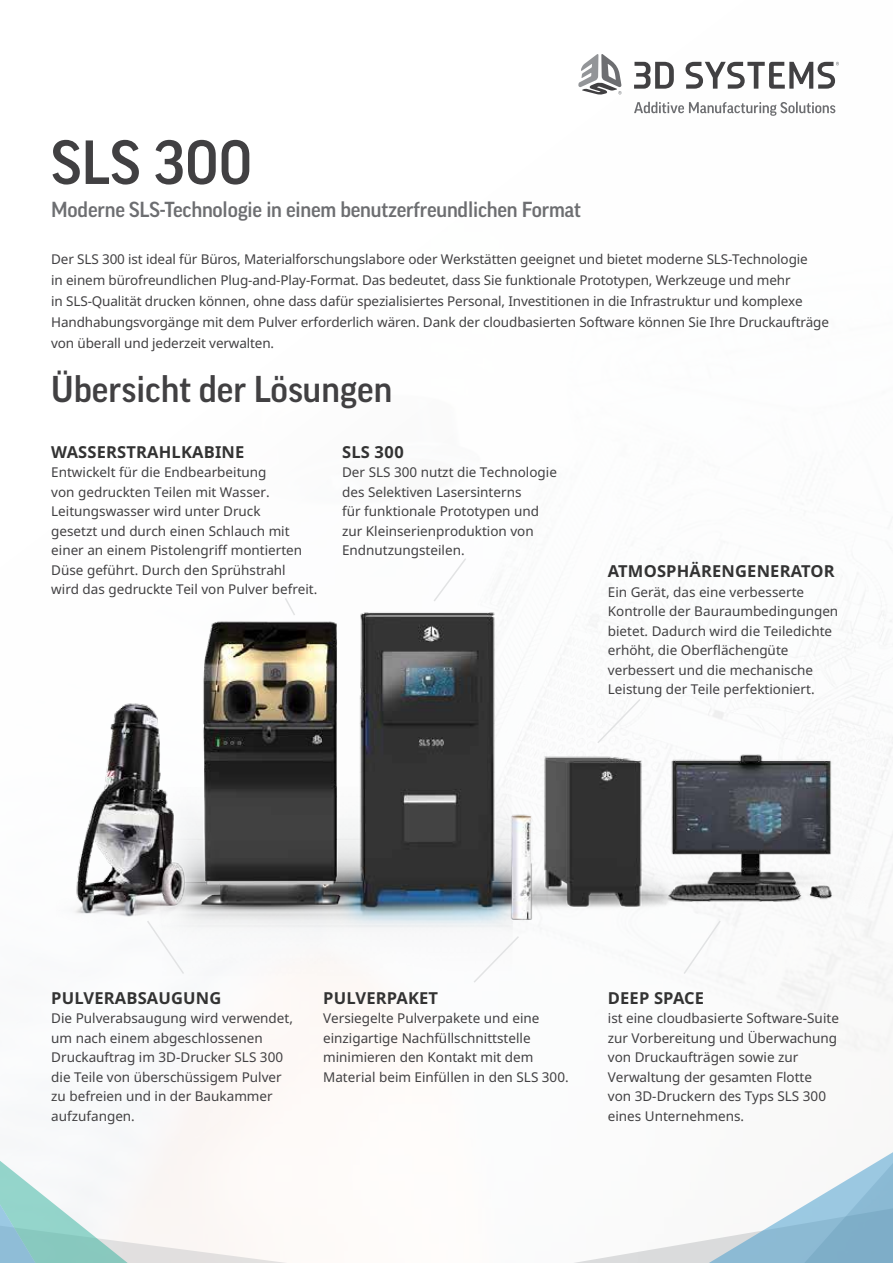
<style>
.page{position:relative;width:893px;height:1263px;background:#fff}
.page>*{position:absolute;margin:0;border:0;box-sizing:border-box;transform-origin:0 0}
.t1{font:500 60px "Good Pro";color:#414042}
.t2{font:500 36px "Good Pro";color:#414042}
.t3{font:500 21px "Good Pro";letter-spacing:-.01em;color:#6d6e71}
.t4{font:700 16.5px "Noto Sans";letter-spacing:.01em;color:#333}
.t5{font:13.5px/19.5px "Noto Sans";color:#414042}
</style>
<div class="page">
<svg style="left:634px;top:102px;width:201px;height:14px"></svg>
<svg style="left:634px;top:62px;width:40px;height:27px"></svg>
<svg style="left:685px;top:62px;width:154px;height:27px"></svg>
<svg style="left:578px;top:54px;width:44px;height:41px"></svg>
<svg style="left:0;top:1120px;width:286px;height:143px"></svg>
<svg style="left:574px;top:1044px;width:319px;height:219px"></svg>
<img style="left:74px;top:593px;width:800px;height:420px">
<svg style="left:432px;top:558px;width:36px;height:45px"></svg>
<svg style="left:283px;top:596px;width:14px;height:21px"></svg>
<svg style="left:145px;top:919px;width:41px;height:56px"></svg>
<svg style="left:682px;top:919px;width:40px;height:56px"></svg>
<svg style="left:596px;top:697px;width:46px;height:48px"></svg>
<svg style="left:472px;top:934px;width:49px;height:50px"></svg>
<h1 class="t1" style="left:51px;top:128px;width:202px">SLS 300</h1>
<h3 class="t3" style="left:51px;top:197px;width:531px">Moderne SLS-Technologie in einem benutzerfreundlichen Format</h3>
<p class="t5" style="left:51px;top:248px;width:779px;line-height:21px">Der SLS 300 ist ideal für Büros, Materialforschungslabore oder Werkstätten geeignet und bietet moderne SLS-Technologie<br>in einem bürofreundlichen Plug-and-Play-Format. Das bedeutet, dass Sie funktionale Prototypen, Werkzeuge und mehr<br>in SLS-Qualität drucken können, ohne dass dafür spezialisiertes Personal, Investitionen in die Infrastruktur und komplexe Handhabungsvorgänge mit dem Pulver erforderlich wären. Dank der cloudbasierten Software können Sie Ihre Druckaufträge von überall und jederzeit verwalten.</p>
<h2 class="t2" style="left:51px;top:369px;width:343px">Übersicht der Lösungen</h2>
<p class="t4" style="left:51px;top:443px;width:195px">WASSERSTRAHLKABINE</p>
<p class="t5" style="left:51px;top:462px;width:268px">Entwickelt für die Endbearbeitung<br>von gedruckten Teilen mit Wasser.<br>Leitungswasser wird unter Druck<br>gesetzt und durch einen Schlauch mit einer an einem Pistolengriff montierten Düse geführt. Durch den Sprühstrahl<br>wird das gedruckte Teil von Pulver befreit.</p>
<p class="t4" style="left:342px;top:443px;width:64px">SLS 300</p>
<p class="t5" style="left:342px;top:462px;width:216px">Der SLS 300 nutzt die Technologie des Selektiven Lasersinterns<br>für funktionale Prototypen und zur Kleinserienproduktion von<br>Endnutzungsteilen.</p>
<p class="t4" style="left:608px;top:562px;width:228px">ATMOSPHÄRENGENERATOR</p>
<p class="t5" style="left:608px;top:582px;width:232px">Ein Gerät, das eine verbesserte Kontrolle der Bauraumbedingungen bietet. Dadurch wird die Teiledichte erhöht, die Oberflächengüte verbessert und die mechanische Leistung der Teile perfektioniert.</p>
<p class="t4" style="left:51px;top:988px;width:172px">PULVERABSAUGUNG</p>
<p class="t5" style="left:51px;top:1008px;width:243px">Die Pulverabsaugung wird verwendet, um nach einem abgeschlossenen<br>Druckauftrag im 3D-Drucker SLS 300 die Teile von überschüssigem Pulver zu befreien und in der Baukammer aufzufangen.</p>
<p class="t4" style="left:323px;top:988px;width:117px">PULVERPAKET</p>
<p class="t5" style="left:323px;top:1008px;width:247px">Versiegelte Pulverpakete und eine einzigartige Nachfüllschnittstelle minimieren den Kontakt mit dem Material beim Einfüllen in den SLS 300.</p>
<p class="t4" style="left:608px;top:988px;width:98px">DEEP SPACE</p>
<p class="t5" style="left:608px;top:1008px;width:233px">ist eine cloudbasierte Software-Suite zur Vorbereitung und Überwachung von Druckaufträgen sowie zur<br>Verwaltung der gesamten Flotte<br>von 3D-Druckern des Typs SLS 300 eines Unternehmens.</p>
</div>
